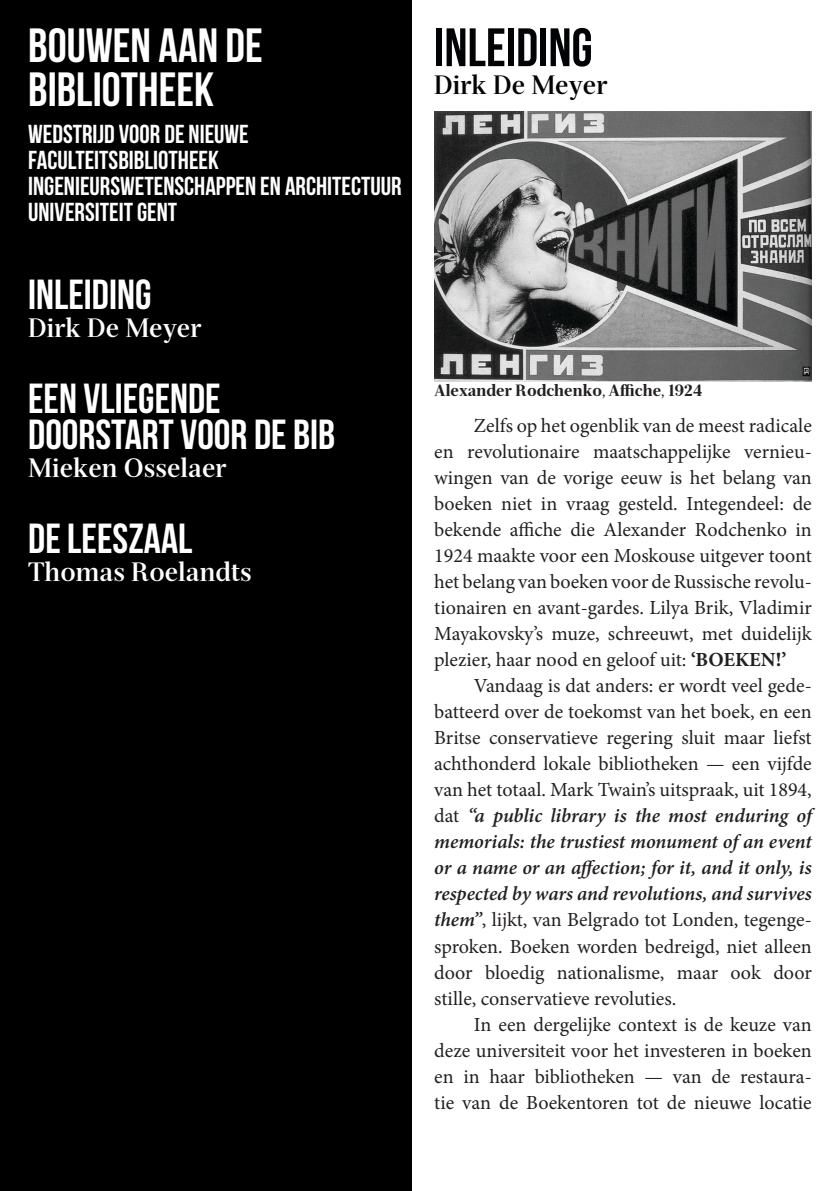
<style>
.page{position:relative;width:840px;height:1191px;background:#fff}
.page>*{position:absolute;margin:0;border:0;box-sizing:border-box;transform-origin:0 0}
.HOOFDTITEL{font:54px "Bebas Neue";color:#020304}
.ondertitels{font:48px/44px "Bebas Neue";color:#fff}
.HOOFDTITEL-2{font:42px "Bebas Neue";color:#fff}
.ondertitels-2{font:26px/26px "Bebas Neue";color:#fff}
.HOOFDTITEL-3{font:700 26px "Serif 72 Beta";color:#fff}
.HOOFDTITEL-4{font:700 26px "Serif 72 Beta";color:#020304}
.Normale_tekst{font:20px/26px "Minion Pro";color:#231f20;text-align:justify}
.t1{font:900 16px "Serif 72 Beta";color:#231f20}
.s1{font-weight:700}
.s2{font-weight:600;font-style:italic}
</style>
<div class="page">
<div style="left:0;top:0;width:411px;height:1191px;background:#000"></div>
<img style="left:434px;top:112px;width:377px;height:269px">
<p class="ondertitels" style="left:28px;top:23px;width:236px">BOUWEN AAN DE<br>BIBLIOTHEEK</p>
<p class="ondertitels-2" style="left:28px;top:121px;width:375px">WEDSTRIJD VOOR DE NIEUWE<br>FACULTEITSBIBLIOTHEEK<br>INGENIEURSWETENSCHAPPEN EN ARCHITECTUUR<br>UNIVERSITEIT GENT</p>
<p class="HOOFDTITEL-2" style="left:28px;top:271px;width:125px">INLEIDING</p>
<p class="HOOFDTITEL-3" style="left:28px;top:312px;width:175px">Dirk De Meyer</p>
<p class="HOOFDTITEL-2" style="left:28px;top:375px;width:194px">EEN VLIEGENDE</p>
<p class="HOOFDTITEL-2" style="left:28px;top:411px;width:308px">DOORSTART VOOR DE BIB</p>
<p class="HOOFDTITEL-3" style="left:28px;top:452px;width:200px">Mieken Osselaer</p>
<p class="HOOFDTITEL-2" style="left:28px;top:515px;width:166px">DE LEESZAAL</p>
<p class="HOOFDTITEL-3" style="left:28px;top:556px;width:225px">Thomas Roelandts</p>
<p class="HOOFDTITEL" style="left:434px;top:18px;width:160px">INLEIDING</p>
<p class="HOOFDTITEL-4" style="left:434px;top:69px;width:175px">Dirk De Meyer</p>
<p class="t1" style="left:434px;top:381px;width:269px">Alexander Rodchenko, Affiche, 1924</p>
<p class="Normale_tekst" style="left:434px;top:413px;width:379px;text-indent:40px">Zelfs op het ogenblik van de meest radicale en revolutionaire maatschappelijke vernieu&shy;wingen van de vorige eeuw is het belang van boeken niet in vraag gesteld. Integendeel: de bekende affiche die Alexander Rodchenko in 1924 maakte voor een Moskouse uitgever toont het belang van boeken voor de Russische revolu&shy;tionairen en avant-gardes. Lilya Brik, Vladimir Mayakovsky’s muze, schreeuwt, met duidelijk plezier, haar nood en geloof uit: <span class="s1">‘BOEKEN!’</span></p>
<p class="Normale_tekst" style="left:434px;top:673px;width:379px;text-indent:40px">Vandaag is dat anders: er wordt veel gede&shy;batteerd over de toekomst van het boek, en een Britse conservatieve regering sluit maar liefst achthonderd lokale bibliotheken — een vijfde van het totaal. Mark Twain’s uitspraak, uit 1894, dat <span class="s2">“a public library is the most enduring of memorials: the trustiest monument of an event or a name or an affection; for it, and it only, is respected by wars and revolutions, and survives them”</span>, lijkt, van Belgrado tot Londen, tegenge&shy;sproken. Boeken worden bedreigd, niet alleen door bloedig nationalisme, maar ook door stille, conservatieve revoluties.</p>
<p class="Normale_tekst" style="left:434px;top:1011px;width:379px;text-indent:40px">In een dergelijke context is de keuze van deze universiteit voor het investeren in boeken en in haar bibliotheken — van de restaura&shy;tie van de Boekentoren tot de nieuwe locatie</p>
</div>
